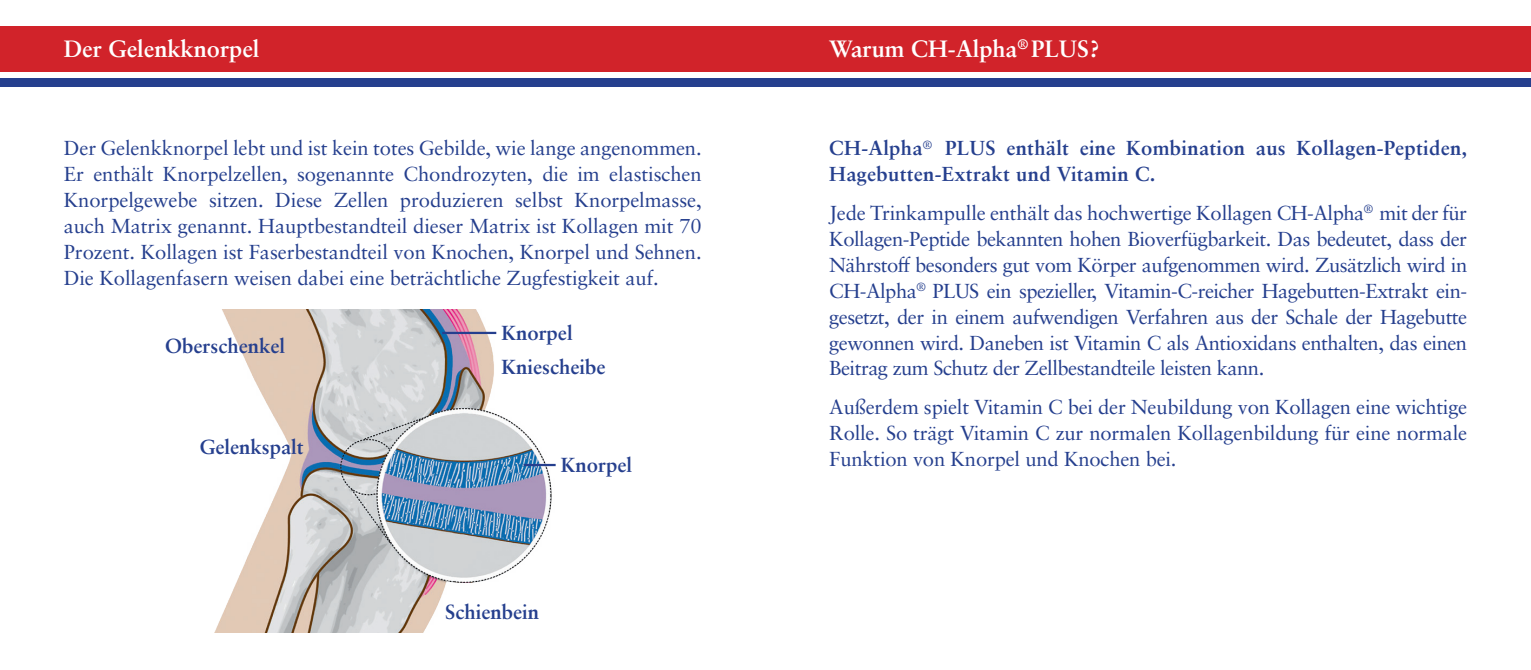
<style>
.page{position:relative;width:1531px;height:670px;background:#fff}
.page>*{position:absolute;margin:0;border:0;box-sizing:border-box;transform-origin:0 0}
.t1{font:700 23.62px "Sabon LT Pro";color:#fff}
.t2{font:20.25px/25.9px "Sabon LT Pro";letter-spacing:-.01em;color:#253f8e;text-align:justify}
.t3{font:700 20.25px/25.9px "Sabon LT Pro";letter-spacing:.015em;color:#253f8e}
</style>
<div class="page">
<div style="left:0;top:26px;width:1531px;height:46px;background:#d1232a"></div>
<div style="left:0;top:78px;width:1531px;height:9px;background:#253f8e"></div>
<img style="left:214px;top:309px;width:342px;height:324px">
<hr style="left:442px;top:332px;width:54px;height:2px;background:#253f8e">
<hr style="left:524px;top:464px;width:32px;height:2px;background:#253f8e">
<p class="t1" style="left:64px;top:34px;width:197px">Der Gelenkknorpel</p>
<p class="t2" style="left:64px;top:135px;width:639px">Der Gelenkknorpel lebt und ist kein totes Gebilde, wie lange angenommen.<br>Er enthält Knorpelzellen, sogenannte Chondrozyten, die im elastischen Knorpelgewebe sitzen. Diese Zellen produzieren selbst Knorpelmasse, auch Matrix genannt. Hauptbestandteil dieser Matrix ist Kollagen mit 70<br>Prozent. Kollagen ist Faserbestandteil von Knochen, Knorpel und Sehnen.<br>Die Kollagenfasern weisen dabei eine beträchtliche Zugfestigkeit auf.</p>
<p class="t3" style="left:165px;top:332px;width:121px">Oberschenkel</p>
<p class="t3" style="left:200px;top:433px;width:106px">Gelenkspalt</p>
<p class="t3" style="left:501px;top:319px;width:73px">Knorpel</p>
<p class="t3" style="left:501px;top:353px;width:106px">Kniescheibe</p>
<p class="t3" style="left:561px;top:451px;width:73px">Knorpel</p>
<p class="t3" style="left:445px;top:598px;width:95px">Schienbein</p>
<p class="t1" style="left:829px;top:34px;width:272px">Warum CH-Alpha<sup>®</sup> PLUS?</p>
<p class="t3" style="left:829px;top:135px;width:639px">CH-Alpha<sup>®</sup> PLUS enthält eine Kombination aus Kollagen-Peptiden,<br>Hagebutten-Extrakt und Vitamin C.</p>
<p class="t2" style="left:829px;top:199px;width:639px">Jede Trinkampulle enthält das hochwertige Kollagen CH-Alpha<sup>®</sup> mit der für Kollagen-Peptide bekannten hohen Bioverfügbarkeit. Das bedeutet, dass der Nährstoff besonders gut vom Körper aufgenommen wird. Zusätzlich wird in CH-Alpha<sup>®</sup> PLUS ein spezieller, Vitamin-C-reicher Hagebutten-Extrakt ein&shy;gesetzt, der in einem aufwendigen Verfahren aus der Schale der Hagebutte gewonnen wird. Daneben ist Vitamin C als Antioxidans enthalten, das einen Beitrag zum Schutz der Zellbestandteile leisten kann.</p>
<p class="t2" style="left:829px;top:394px;width:639px">Außerdem spielt Vitamin C bei der Neubildung von Kollagen eine wichtige Rolle. So trägt Vitamin C zur normalen Kollagenbildung für eine normale Funktion von Knorpel und Knochen bei.</p>
</div>
